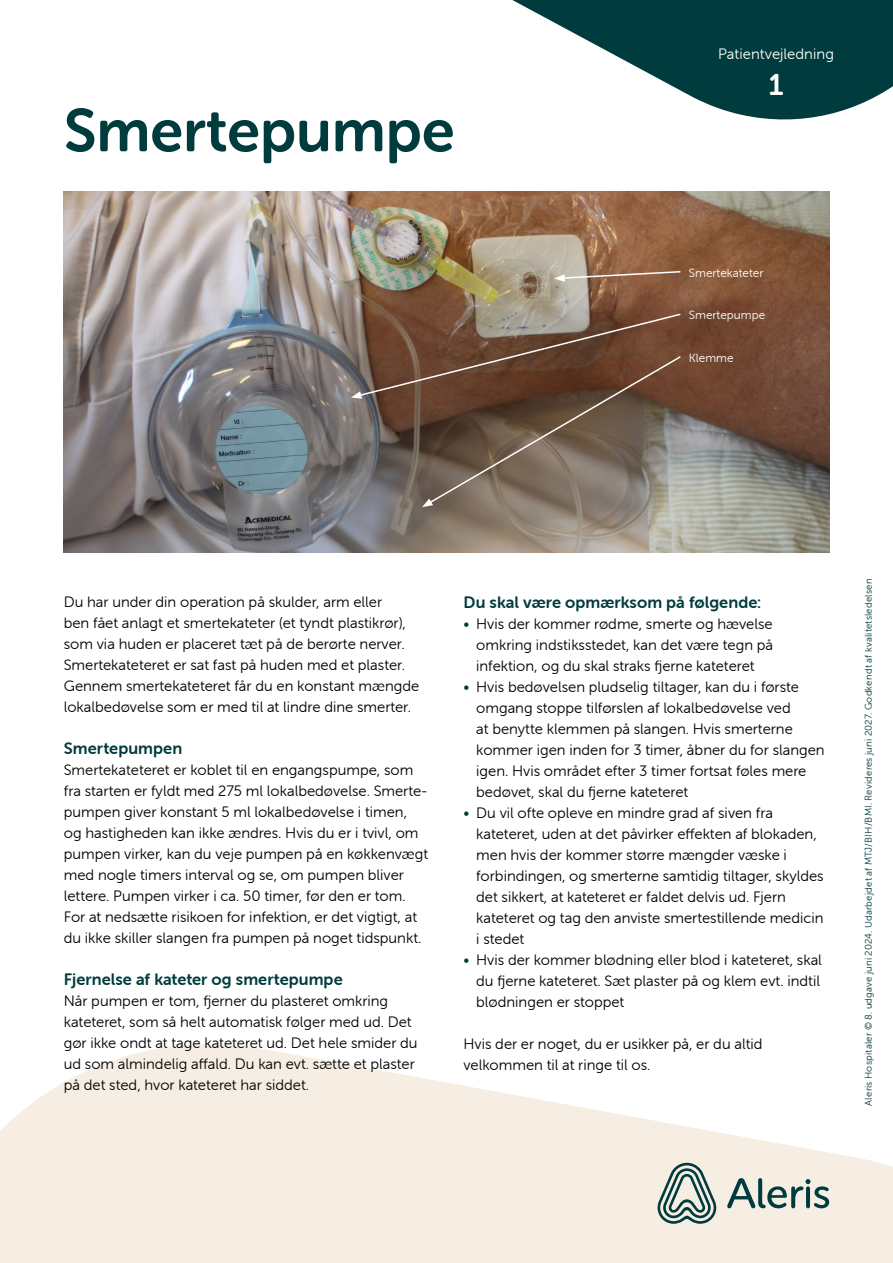
<style>
.page{position:relative;width:893px;height:1263px;background:#fff}
.page>*{position:absolute;margin:0;border:0;box-sizing:border-box;transform-origin:0 0}
.t1{font:60px "Museo Sans Rounded 700";color:#003b3d}
.t2{font:30px "Museo Sans Rounded 700";color:#fff}
.t3{font:16.5px "Museo Sans Rounded 700";letter-spacing:.005em;color:#003b3d}
.t4{font:15px/21px "Museo Sans Rounded 300";color:#000}
.t5{font:15px "Museo Sans Rounded 300";letter-spacing:.005em;color:#fff}
.t6{font:12px "Museo Sans Rounded 300";color:#fff}
.t7{font:9.75px "Museo Sans Rounded 300";letter-spacing:.02em;color:#003b3d}
.s1{color:#003b3d}
</style>
<div class="page">
<svg style="left:0;top:1044px;width:893px;height:219px;fill:#f6eee3"></svg>
<svg style="left:512px;top:0;width:381px;height:120px;fill:#003b3d"></svg>
<svg style="left:727px;top:1178px;width:102px;height:30px;background:#a4b2ac"></svg>
<svg style="left:655px;top:1163px;width:63px;height:61px;background:#a7b4ad"></svg>
<div style="left:702px;top:79px;width:148px;height:21px;background:#003b3d"></div>
<img style="left:64px;top:191px;width:765px;height:362px">
<svg style="left:554px;top:270px;width:128px;height:12px;background:#a88873"></svg>
<svg style="left:351px;top:312px;width:331px;height:195px;background:#705b4c"></svg>
<h1 class="t1" style="left:64px;top:97px;width:392px">Smertepumpe</h1>
<p class="t5" style="left:718px;top:45px;width:117px">Patientvejledning</p>
<h2 class="t2" style="left:769px;top:68px;width:16px">1</h2>
<p class="t6" style="left:689px;top:266px;width:76px">Smertekateter</p>
<p class="t6" style="left:689px;top:309px;width:78px">Smertepumpe</p>
<p class="t6" style="left:689px;top:351px;width:46px">Klemme</p>
<p class="t4" style="left:64px;top:591px;width:357px">Du har under din operation på skulder, arm eller<br>ben fået anlagt et smertekateter (et tyndt plastikrør), som via huden er placeret tæt på de berørte nerver.<br>Smertekateteret er sat fast på huden med et plaster.<br>Gennem smertekateteret får du en konstant mængde lokalbedøvelse som er med til at lindre dine smerter.</p>
<p class="t3" style="left:64px;top:739px;width:120px">Smertepumpen</p>
<p class="t4" style="left:64px;top:759px;width:366px">Smertekateteret er koblet til en engangspumpe, som fra starten er fyldt med 275 ml lokalbedøvelse. Smerte&shy;pumpen giver konstant 5 ml lokalbedøvelse i timen, og hastigheden kan ikke ændres. Hvis du er i tvivl, om pumpen virker, kan du veje pumpen på en køkkenvægt med nogle timers interval og se, om pumpen bliver lettere. Pumpen virker i ca. 50 timer, før den er tom.<br>For at nedsætte risikoen for infektion, er det vigtigt, at du ikke skiller slangen fra pumpen på noget tidspunkt.</p>
<p class="t3" style="left:64px;top:970px;width:280px">Fjernelse af kateter og smertepumpe</p>
<p class="t4" style="left:64px;top:990px;width:355px">Når pumpen er tom, fjerner du plasteret omkring kateteret, som så helt automatisk følger med ud. Det gør ikke ondt at tage kateteret ud. Det hele smider du ud som almindelig affald. Du kan evt. sætte et plaster på det sted, hvor kateteret har siddet.</p>
<p class="t3" style="left:463px;top:593px;width:299px">Du skal være opmærksom på følgende:</p>
<p class="t4" style="left:476px;top:613px;width:298px;text-align:justify;text-indent:-13px"><span class="s1">•</span> Hvis der kommer rødme, smerte og hævelse omkring indstiksstedet, kan det være tegn på infektion, og du skal straks fjerne kateteret</p>
<p class="t4" style="left:476px;top:676px;width:350px;text-indent:-13px"><span class="s1">•</span> Hvis bedøvelsen pludselig tiltager, kan du i første omgang stoppe tilførslen af lokalbedøvelse ved<br>at benytte klemmen på slangen. Hvis smerterne kommer igen inden for 3 timer, åbner du for slangen igen. Hvis området efter 3 timer fortsat føles mere bedøvet, skal du fjerne kateteret</p>
<p class="t4" style="left:476px;top:802px;width:349px;text-indent:-13px"><span class="s1">•</span> Du vil ofte opleve en mindre grad af siven fra kateteret, uden at det påvirker effekten af blokaden, men hvis der kommer større mængder væske i forbindingen, og smerterne samtidig tiltager, skyldes det sikkert, at kateteret er faldet delvis ud. Fjern kateteret og tag den anviste smertestillende medicin i stedet</p>
<p class="t4" style="left:476px;top:949px;width:347px;text-indent:-13px"><span class="s1">•</span> Hvis der kommer blødning eller blod i kateteret, skal du fjerne kateteret. Sæt plaster på og klem evt. indtil blødningen er stoppet</p>
<p class="t4" style="left:463px;top:1033px;width:301px">Hvis der er noget, du er usikker på, er du altid velkommen til at ringe til os.</p>
<p class="t7" style="left:863px;top:1106px;width:529px;rotate:-90deg">Aleris Hospitaler © 8. udgave juni 2024. Udarbejdet af MTJ/BIH/BMI. Revideres juni 2027. Godkendt af kvalitetsledelsen</p>
</div>
